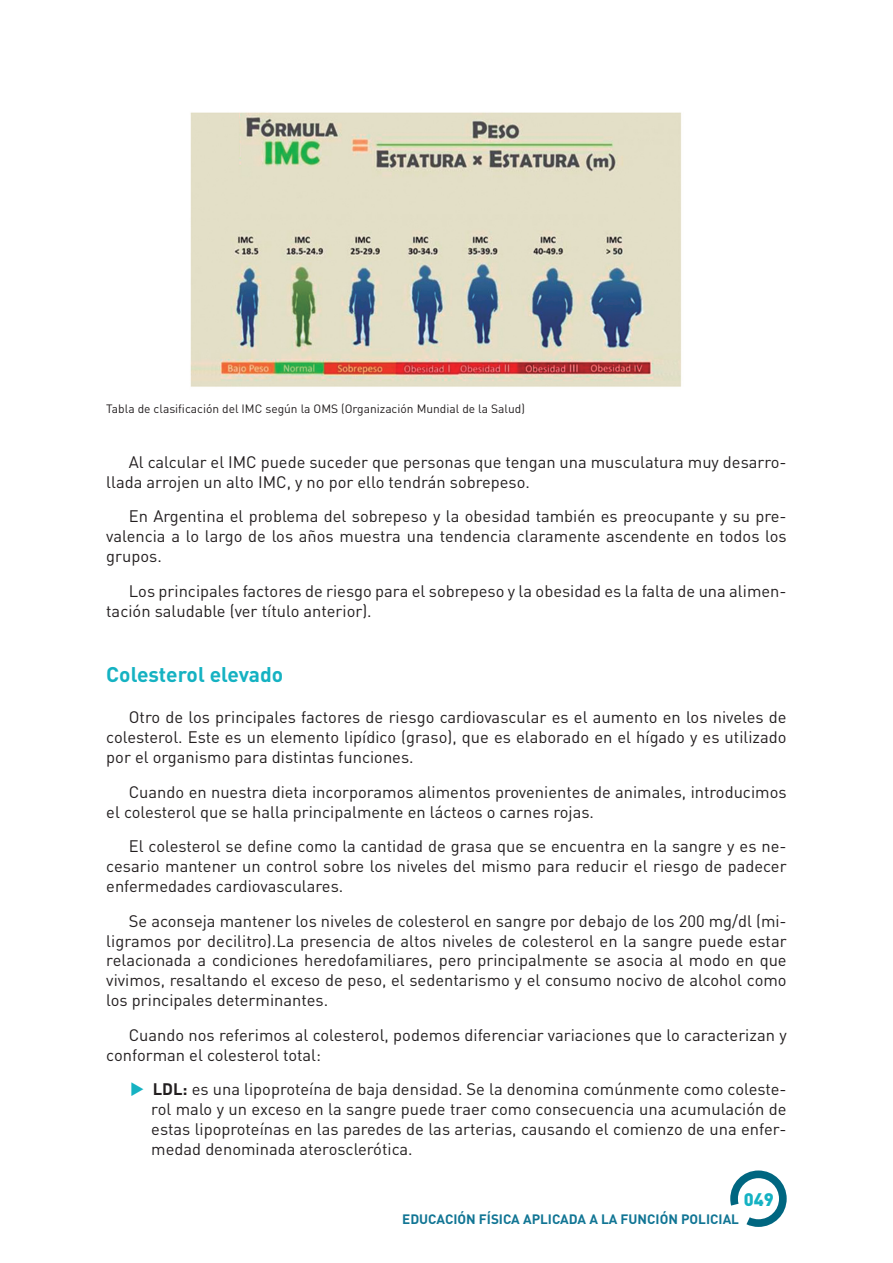
<style>
.page{position:relative;width:893px;height:1263px;background:#fff}
.page>*{position:absolute;margin:0;border:0;box-sizing:border-box;transform-origin:0 0}
.t1{font:700 21px "DIN Pro";color:#15b2c2}
.t2{font:900 18px "DIN Pro";color:#15b2c3}
.t3{font:16.5px/19.8px "DIN Pro";color:#231f20;text-align:justify}
.t4{font:700 13.5px "DIN Pro";color:#117594}
.nota_al_pie{font:12px "DIN Pro";color:#231f20}
.s1{font-weight:700}
</style>
<div class="page">
<svg style="left:730px;top:1170px;width:57px;height:57px"></svg>
<img style="left:190px;top:112px;width:491px;height:275px">
<p class="nota_al_pie" style="left:106px;top:401px;width:420px">Tabla de clasificación del IMC según la OMS (Organización Mundial de la Salud)</p>
<p class="t3" style="left:106px;top:451px;width:682px;text-indent:22px">Al calcular el IMC puede suceder que personas que tengan una musculatura muy desarro&shy;llada arrojen un alto IMC, y no por ello tendrán sobrepeso.</p>
<p class="t3" style="left:106px;top:506px;width:682px;text-indent:22px">En Argentina el problema del sobrepeso y la obesidad también es preocupante y su pre&shy;valencia a lo largo de los años muestra una tendencia claramente ascendente en todos los grupos.</p>
<p class="t3" style="left:106px;top:580px;width:682px;text-indent:22px">Los principales factores de riesgo para el sobrepeso y la obesidad es la falta de una alimen&shy;tación saludable (ver título anterior).</p>
<p class="t1" style="left:106px;top:660px;width:179px">Colesterol elevado</p>
<p class="t3" style="left:106px;top:707px;width:682px;text-indent:22px">Otro de los principales factores de riesgo cardiovascular es el aumento en los niveles de colesterol. Este es un elemento lipídico (graso), que es elaborado en el hígado y es utilizado por el organismo para distintas funciones.</p>
<p class="t3" style="left:106px;top:781px;width:682px;text-indent:22px">Cuando en nuestra dieta incorporamos alimentos provenientes de animales, introducimos el colesterol que se halla principalmente en lácteos o carnes rojas.</p>
<p class="t3" style="left:106px;top:836px;width:682px;text-indent:22px">El colesterol se define como la cantidad de grasa que se encuentra en la sangre y es ne&shy;cesario mantener un control sobre los niveles del mismo para reducir el riesgo de padecer enfermedades cardiovasculares.</p>
<p class="t3" style="left:106px;top:910px;width:682px;text-indent:22px">Se aconseja mantener los niveles de colesterol en sangre por debajo de los 200 mg/dl (mi&shy;ligramos por decilitro).La presencia de altos niveles de colesterol en la sangre puede estar relacionada a condiciones heredofamiliares, pero principalmente se asocia al modo en que vivimos, resaltando el exceso de peso, el sedentarismo y el consumo nocivo de alcohol como los principales determinantes.</p>
<p class="t3" style="left:106px;top:1024px;width:682px;text-indent:22px">Cuando nos referimos al colesterol, podemos diferenciar variaciones que lo caracterizan y conforman el colesterol total:</p>
<p class="t3" style="left:151px;top:1079px;width:637px"><span class="s1">LDL:</span> es una lipoproteína de baja densidad. Se la denomina comúnmente como coleste&shy;rol malo y un exceso en la sangre puede traer como consecuencia una acumulación de estas lipoproteínas en las paredes de las arterias, causando el comienzo de una enfer&shy;medad denominada aterosclerótica.</p>
<p class="t2" style="left:744px;top:1187px;width:32px">049</p>
<p class="t4" style="left:402px;top:1210px;width:338px">EDUCACIÓN FÍSICA APLICADA A LA FUNCIÓN POLICIAL</p>
</div>
